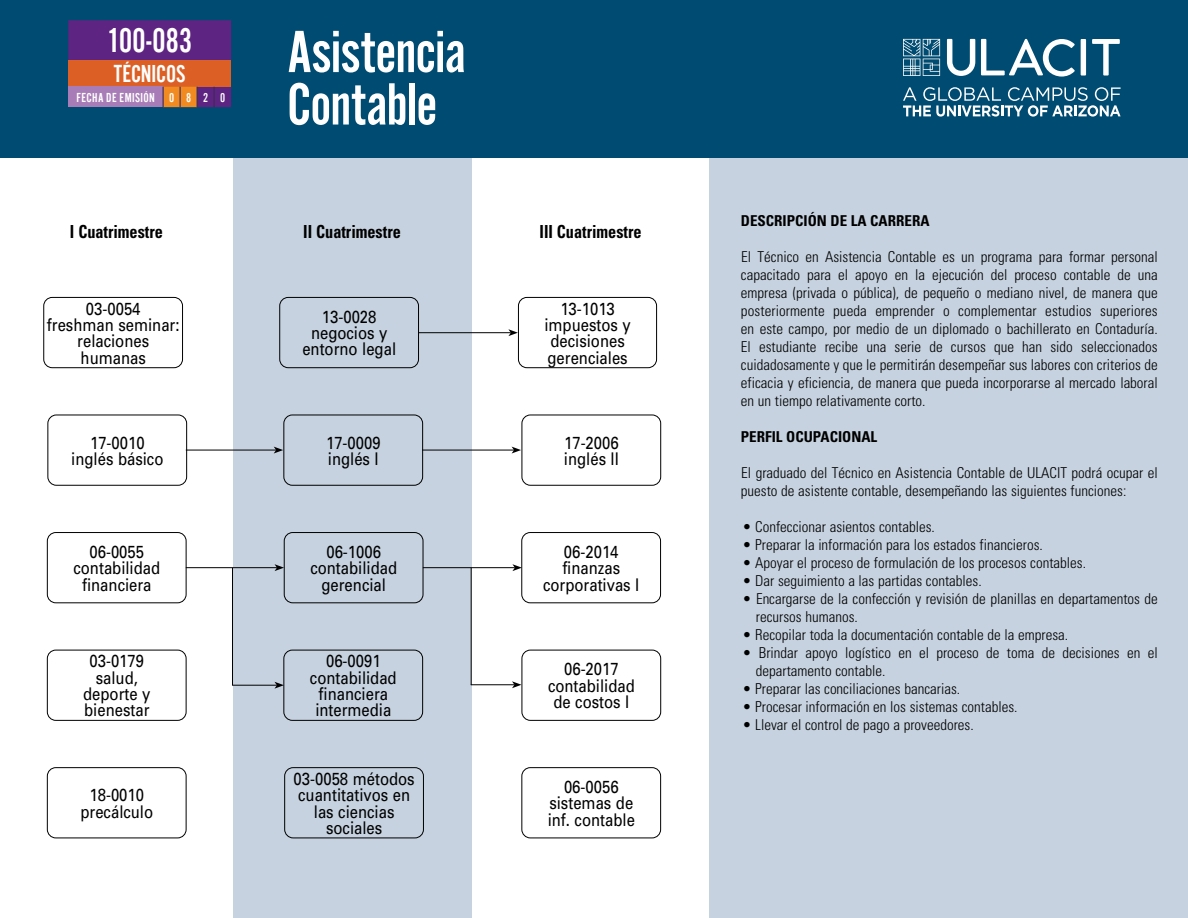
<style>
.page{position:relative;width:1188px;height:918px;background:#fff}
.page>*{position:absolute;margin:0;border:0;box-sizing:border-box;transform-origin:0 0}
.t1{font:61.8px/52.5px "Alternate Got No 2 D";letter-spacing:-.01em;color:#fff}
.t2{font:36px "Alternate Got No 2 D";letter-spacing:-.01em;color:#fff}
.t3{font:25.5px "Alternate Got No 2 D";letter-spacing:-.005em;color:#fff}
.t4{font:700 condensed 18px "Univers";color:#000;scale:.9 1}
.t5{font:17.55px/16.4px "Univers";color:#000;text-align:center;scale:.85 1}
.t6{font:300 condensed 15px/18px "Univers";color:#000}
.t7{font:700 condensed 15px "Univers";color:#000}
.t8{font:13.5px "Alternate Got No 2 D";letter-spacing:.03em;color:#fff}
</style>
<div class="page">
<div style="left:233px;top:157px;width:238px;height:761px;background:#c6d2df"></div>
<div style="left:710px;top:157px;width:478px;height:761px;background:#c6d2df"></div>
<div style="left:279px;top:297px;width:140px;height:71px;border:1px solid #000;border-radius:9px"></div>
<div style="left:518px;top:297px;width:139px;height:71px;border:1px solid #000;border-radius:9px"></div>
<div style="left:43px;top:297px;width:140px;height:71px;border:1px solid #000;border-radius:9px"></div>
<div style="left:47px;top:415px;width:140px;height:71px;border:1px solid #000;border-radius:9px"></div>
<div style="left:283px;top:415px;width:140px;height:71px;border:1px solid #000;border-radius:9px"></div>
<div style="left:522px;top:415px;width:139px;height:71px;border:1px solid #000;border-radius:9px"></div>
<div style="left:47px;top:650px;width:139px;height:71px;border:1px solid #000;border-radius:9px"></div>
<div style="left:283px;top:650px;width:140px;height:71px;border:1px solid #000;border-radius:9px"></div>
<div style="left:522px;top:650px;width:139px;height:71px;border:1px solid #000;border-radius:9px"></div>
<div style="left:47px;top:532px;width:139px;height:71px;border:1px solid #000;border-radius:9px"></div>
<div style="left:284px;top:532px;width:139px;height:71px;border:1px solid #000;border-radius:9px"></div>
<div style="left:521px;top:532px;width:140px;height:71px;border:1px solid #000;border-radius:9px"></div>
<div style="left:47px;top:767px;width:139px;height:71px;border:1px solid #000;border-radius:9px"></div>
<div style="left:521px;top:767px;width:140px;height:71px;border:1px solid #000;border-radius:9px"></div>
<div style="left:284px;top:767px;width:140px;height:71px;border:1px solid #000;border-radius:9px"></div>
<hr style="left:186px;top:450px;width:90px;height:1px;background:#000">
<svg style="left:274px;top:447px;width:9px;height:7px"></svg>
<hr style="left:186px;top:567px;width:91px;height:1px;background:#000">
<hr style="left:419px;top:332px;width:92px;height:1px;background:#000">
<svg style="left:508px;top:329px;width:10px;height:7px"></svg>
<hr style="left:422px;top:450px;width:92px;height:1px;background:#000">
<svg style="left:512px;top:447px;width:9px;height:7px"></svg>
<hr style="left:471px;top:568px;width:1px;height:117px;background:#000">
<hr style="left:471px;top:684px;width:43px;height:1px;background:#000">
<svg style="left:512px;top:681px;width:10px;height:7px"></svg>
<hr style="left:423px;top:567px;width:92px;height:1px;background:#000">
<svg style="left:512px;top:564px;width:10px;height:7px"></svg>
<svg style="left:232px;top:564px;width:52px;height:125px"></svg>
<div style="left:0;top:0;width:1188px;height:157px;background:#004b71"></div>
<svg style="left:68px;top:20px;width:163px;height:87px"></svg>
<svg style="left:903px;top:39px;width:37px;height:37px"></svg>
<svg style="left:947px;top:39px;width:28px;height:37px"></svg>
<div style="left:1081px;top:39px;width:5px;height:37px;background:#fff"></div>
<svg style="left:1092px;top:39px;width:28px;height:37px"></svg>
<svg style="left:981px;top:39px;width:94px;height:38px"></svg>
<svg style="left:903px;top:87px;width:218px;height:30px"></svg>
<h2 class="t2" style="left:107px;top:22px;width:87px">100-083</h2>
<h3 class="t3" style="left:114px;top:61px;width:73px">TÉCNICOS</h3>
<p class="t8" style="left:76px;top:90px;width:150px">FECHA DE EMISIÓN 0 8 2 0</p>
<h1 class="t1" style="left:287px;top:25px;width:181px">Asistencia<br>Contable</h1>
<p class="t4" style="left:70px;top:221px;width:105px">I Cuatrimestre</p>
<p class="t4" style="left:303px;top:221px;width:110px">II Cuatrimestre</p>
<p class="t4" style="left:540px;top:221px;width:115px">III Cuatrimestre</p>
<p class="t5" style="left:47px;top:300px;width:158px">03-0054<br>freshman seminar: relaciones humanas</p>
<p class="t5" style="left:302px;top:309px;width:112px">13-0028 negocios y entorno legal</p>
<p class="t5" style="left:544px;top:300px;width:103px">13-1013 impuestos y decisiones gerenciales</p>
<p class="t5" style="left:71px;top:434px;width:110px">17-0010 inglés básico</p>
<p class="t5" style="left:326px;top:434px;width:66px;text-align:left">17-0009 inglés I</p>
<p class="t5" style="left:564px;top:434px;width:66px;text-align:left">17-2006 inglés II</p>
<p class="t5" style="left:73px;top:544px;width:104px">06-0055 contabilidad financiera</p>
<p class="t5" style="left:310px;top:544px;width:104px">06-1006 contabilidad gerencial</p>
<p class="t5" style="left:543px;top:544px;width:115px">06-2014 finanzas corporativas I</p>
<p class="t5" style="left:83px;top:653px;width:81px">03-0179 salud, deporte y bienestar</p>
<p class="t5" style="left:310px;top:653px;width:104px">06-0091 contabilidad financiera intermedia</p>
<p class="t5" style="left:548px;top:661px;width:104px">06-2017 contabilidad de costos I</p>
<p class="t5" style="left:294px;top:771px;width:144px">03-0058 métodos cuantitativos en las ciencias sociales</p>
<p class="t5" style="left:80px;top:787px;width:87px">18-0010 precálculo</p>
<p class="t5" style="left:548px;top:779px;width:104px">06-0056 sistemas de inf. contable</p>
<p class="t7" style="left:741px;top:212px;width:190px">DESCRIPCIÓN DE LA CARRERA</p>
<p class="t6" style="left:741px;top:248px;width:418px;text-align:justify">El Técnico en Asistencia Contable es un programa para formar personal capacitado para el apoyo en la ejecución del proceso contable de una empresa (privada o pública), de pequeño o mediano nivel, de manera que posteriormente pueda emprender o complementar estudios superiores en este campo, por medio de un diplomado o bachillerato en Contaduría.<br>El estudiante recibe una serie de cursos que han sido seleccionados cuidadosamente y que le permitirán desempeñar sus labores con criterios de eficacia y eficiencia, de manera que pueda incorporarse al mercado laboral en un tiempo relativamente corto.</p>
<p class="t7" style="left:741px;top:428px;width:138px">PERFIL OCUPACIONAL</p>
<p class="t6" style="left:741px;top:464px;width:418px">El graduado del Técnico en Asistencia Contable de ULACIT podrá ocupar el puesto de asistente contable, desempeñando las siguientes funciones:</p>
<p class="t6" style="left:742px;top:518px;width:194px">• Confeccionar asientos contables.</p>
<p class="t6" style="left:742px;top:536px;width:302px">• Preparar la información para los estados financieros.</p>
<p class="t6" style="left:742px;top:554px;width:345px">• Apoyar el proceso de formulación de los procesos contables.</p>
<p class="t6" style="left:742px;top:572px;width:241px">• Dar seguimiento a las partidas contables.</p>
<p class="t6" style="left:756px;top:590px;width:403px;text-indent:-14px">• Encargarse de la confección y revisión de planillas en departamentos de recursos humanos.</p>
<p class="t6" style="left:742px;top:626px;width:327px">• Recopilar toda la documentación contable de la empresa.</p>
<p class="t6" style="left:756px;top:644px;width:403px;text-indent:-14px">• Brindar apoyo logístico en el proceso de toma de decisiones en el departamento contable.</p>
<p class="t6" style="left:742px;top:680px;width:219px">• Preparar las conciliaciones bancarias.</p>
<p class="t6" style="left:742px;top:698px;width:277px">• Procesar información en los sistemas contables.</p>
<p class="t6" style="left:742px;top:716px;width:233px">• Llevar el control de pago a proveedores.</p>
</div>
